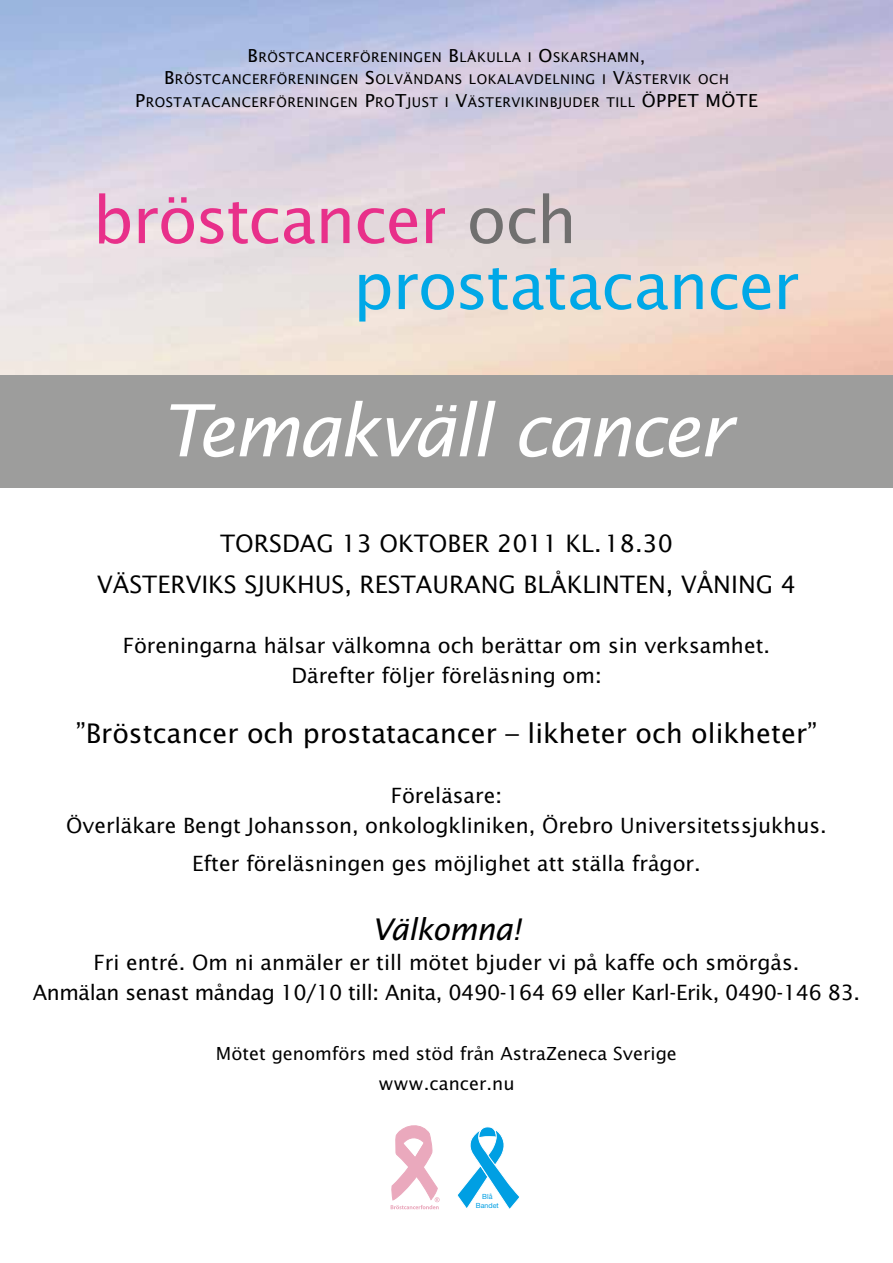
<style>
.page{position:relative;width:893px;height:1263px;background:#fff}
.page>*{position:absolute;margin:0;border:0;box-sizing:border-box;transform-origin:0 0}
.t1{font:italic 72px "Lucida Sans";letter-spacing:-.04em;color:#fff}
.t2{font:64.5px/66px "Lucida Sans Std";letter-spacing:-.025em;color:#00a8e7}
.t3{font:italic 30px "Lucida Sans";letter-spacing:-.02em;color:#000}
.t4{font:27px "Lucida Sans Std";color:#000}
.t5{font:24px/40.5px "Lucida Sans Std";color:#000;text-align:center}
.t6{font:21px/30px "Lucida Sans Std";color:#000;text-align:center}
.t7{font:21px/30px "Lucida Sans Std";letter-spacing:-.02em;color:#000;text-align:center}
.t8{font:18px/30px "Lucida Sans Std";color:#000;text-align:center}
.t9{font:13.5px "Lucida Sans";letter-spacing:.04em;color:#000}
.t10{font:7.05px/8.6px "Helvetica Neue";color:#009fe3;text-align:center}
.s1{font-size:18px}
.s2{color:#e8308a}
.s3{color:#706f6f}
</style>
<div class="page">
<div style="left:0;top:375px;width:893px;height:113px;background:#9d9d9c"></div>
<svg style="left:457px;top:1127px;width:62px;height:82px"></svg>
<svg style="left:391px;top:1125px;width:49px;height:84px"></svg>
<p class="t9" style="left:247px;top:49px;width:400px"><span class="s1">B</span>RÖSTCANCERFÖRENINGEN <span class="s1">B</span>LÅKULLA I <span class="s1">O</span>SKARSHAMN<span class="s1">,</span></p>
<p class="t9" style="left:164px;top:72px;width:566px"><span class="s1">B</span>RÖSTCANCERFÖRENINGEN <span class="s1">S</span>OLVÄNDANS LOKALAVDELNING I <span class="s1">V</span>ÄSTERVIK OCH</p>
<p class="t9" style="left:135px;top:94px;width:584px"><span class="s1">P</span>ROSTATACANCERFÖRENINGEN <span class="s1">P</span>RO<span class="s1">T</span>JUST I <span class="s1">V</span>ÄSTERVIKINBJUDER TILL <span class="s1">ÖPPET MÖTE</span></p>
<h2 class="t2" style="left:353px;top:188px;width:448px;text-indent:-260px"><span class="s2">bröstcancer</span> <span class="s3">och </span>prostatacancer</h2>
<h1 class="t1" style="left:161px;top:389px;width:573px">Temakväll cancer</h1>
<p class="t5" style="left:97px;top:524px;width:700px">Torsdag 13 oktober 2011 kl.18.30<br>Västerviks sjukhus, Restaurang Blåklinten, våning 4</p>
<p class="t6" style="left:123px;top:630px;width:649px">Föreningarna hälsar välkomna och berättar om sin verksamhet.<br>Därefter följer föreläsning om:</p>
<p class="t4" style="left:76px;top:717px;width:743px">”Bröstcancer och prostatacancer – likheter och olikheter”</p>
<p class="t6" style="left:66px;top:780px;width:762px">Föreläsare:<br>Överläkare Bengt Johansson, onkologkliniken, Örebro U niversitetssjukhus.</p>
<p class="t6" style="left:192px;top:849px;width:510px">Efter föreläsningen ges möjlighet att ställa frågor.</p>
<h3 class="t3" style="left:372px;top:912px;width:151px">Välkomna!</h3>
<p class="t7" style="left:33px;top:947px;width:829px">Fri entré. Om ni anmäler er till mötet bjuder vi på kaffe och smörgås.<br>Anmälan senast måndag 10/10 till: Anita, 0490-164 69 eller Karl-Erik, 0490-146 83.</p>
<p class="t8" style="left:216px;top:1038px;width:462px">Mötet genomförs med stöd från AstraZeneca Sverige www.cancer.nu</p>
<p class="t10" style="left:476px;top:1192px;width:24px">Blå<br>Bandet</p>
</div>
